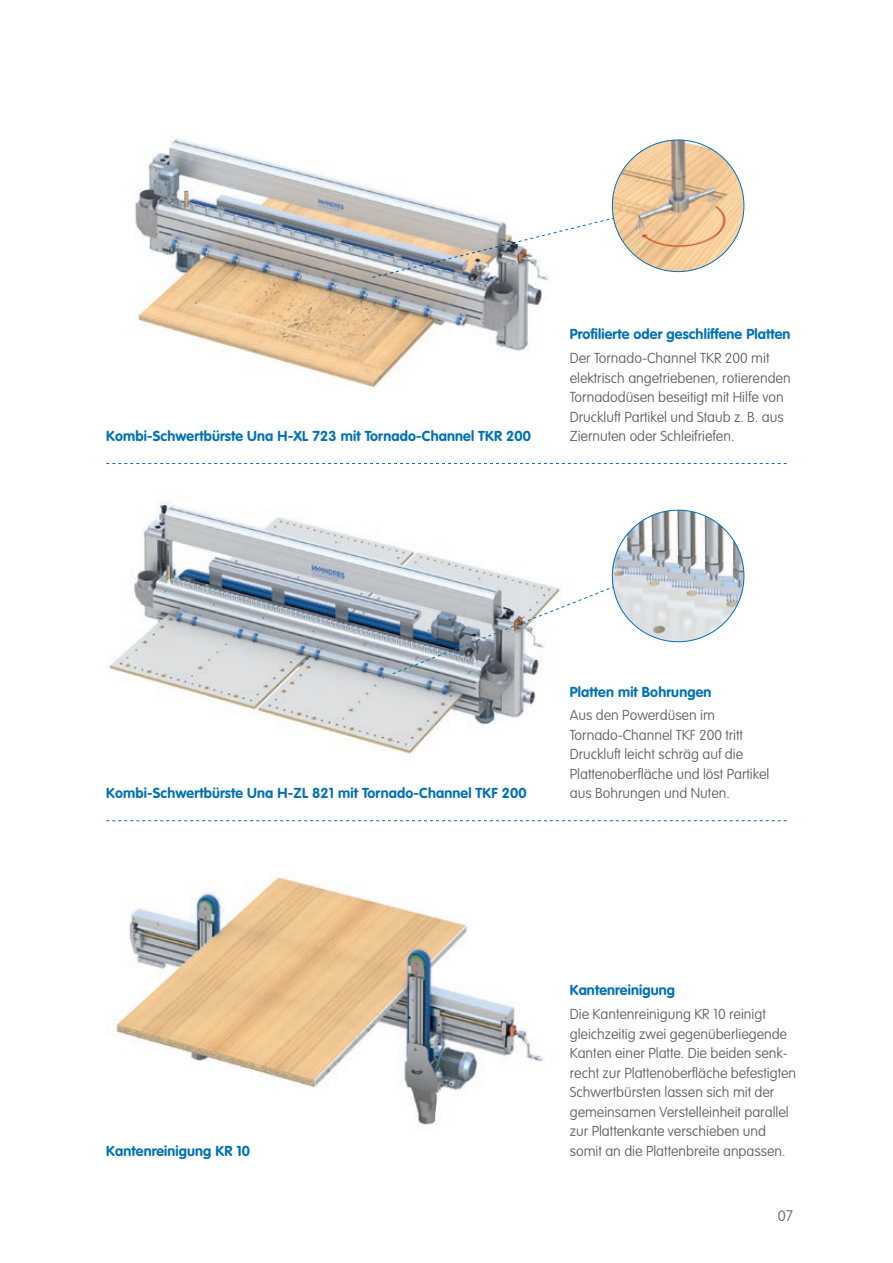
<style>
.page{position:relative;width:893px;height:1263px;background:#fff}
.page>*{position:absolute;margin:0;border:0;box-sizing:border-box;transform-origin:0 0}
.t1{font:100 15px "VAG Rounded Std";color:#636366}
.t2{font:100 14.25px/19.5px "VAG Rounded Std";color:#636366}
.t3{font:700 14.25px "VAG Rounded Std";letter-spacing:.01em;color:#0071b7}
</style>
<div class="page">
<img style="left:108px;top:503px;width:439px;height:252px">
<svg style="left:106px;top:463px;width:681px;height:1px"></svg>
<svg style="left:106px;top:820px;width:681px;height:1px"></svg>
<svg style="left:392px;top:585px;width:224px;height:90px"></svg>
<svg style="left:555px;top:217px;width:61px;height:16px"></svg>
<img style="left:612px;top:510px;width:132px;height:132px;border-radius:66px">
<img style="left:612px;top:140px;width:132px;height:132px;border-radius:66px">
<img style="left:135px;top:137px;width:420px;height:251px">
<img style="left:115px;top:877px;width:430px;height:248px">
<p class="t3" style="left:106px;top:428px;width:426px">Kombi-Schwertbürste Una H-XL 723 mit Tornado-Channel TKR 200</p>
<p class="t3" style="left:570px;top:326px;width:222px">Profilierte oder geschliffene Platten</p>
<p class="t2" style="left:570px;top:349px;width:222px">Der Tornado-Channel TKR 200 mit elektrisch angetriebenen, rotierenden Tornadodüsen beseitigt mit Hilfe von Druckluft Partikel und Staub z. B. aus Ziernuten oder Schleifriefen.</p>
<p class="t3" style="left:106px;top:785px;width:422px">Kombi-Schwertbürste Una H-ZL 821 mit Tornado-Channel TKF 200</p>
<p class="t3" style="left:570px;top:683px;width:143px">Platten mit Bohrungen</p>
<p class="t2" style="left:570px;top:706px;width:201px">Aus den Powerdüsen im<br>Tornado-Channel TKF 200 tritt<br>Druckluft leicht schräg auf die<br>Plattenoberfläche und löst Partikel aus Bohrungen und Nuten.</p>
<p class="t3" style="left:106px;top:1142px;width:145px">Kantenreinigung KR 10</p>
<p class="t3" style="left:570px;top:982px;width:107px">Kantenreinigung</p>
<p class="t2" style="left:570px;top:1005px;width:228px">Die Kantenreinigung KR 10 reinigt gleichzeitig zwei gegenüberliegende Kanten einer Platte. Die beiden senk&shy;recht zur Plattenoberfläche befestigten Schwertbürsten lassen sich mit der gemeinsamen Verstelleinheit parallel zur Plattenkante verschieben und somit an die Plattenbreite anpassen.</p>
<p class="t1" style="left:778px;top:1207px;width:17px">07</p>
</div>
